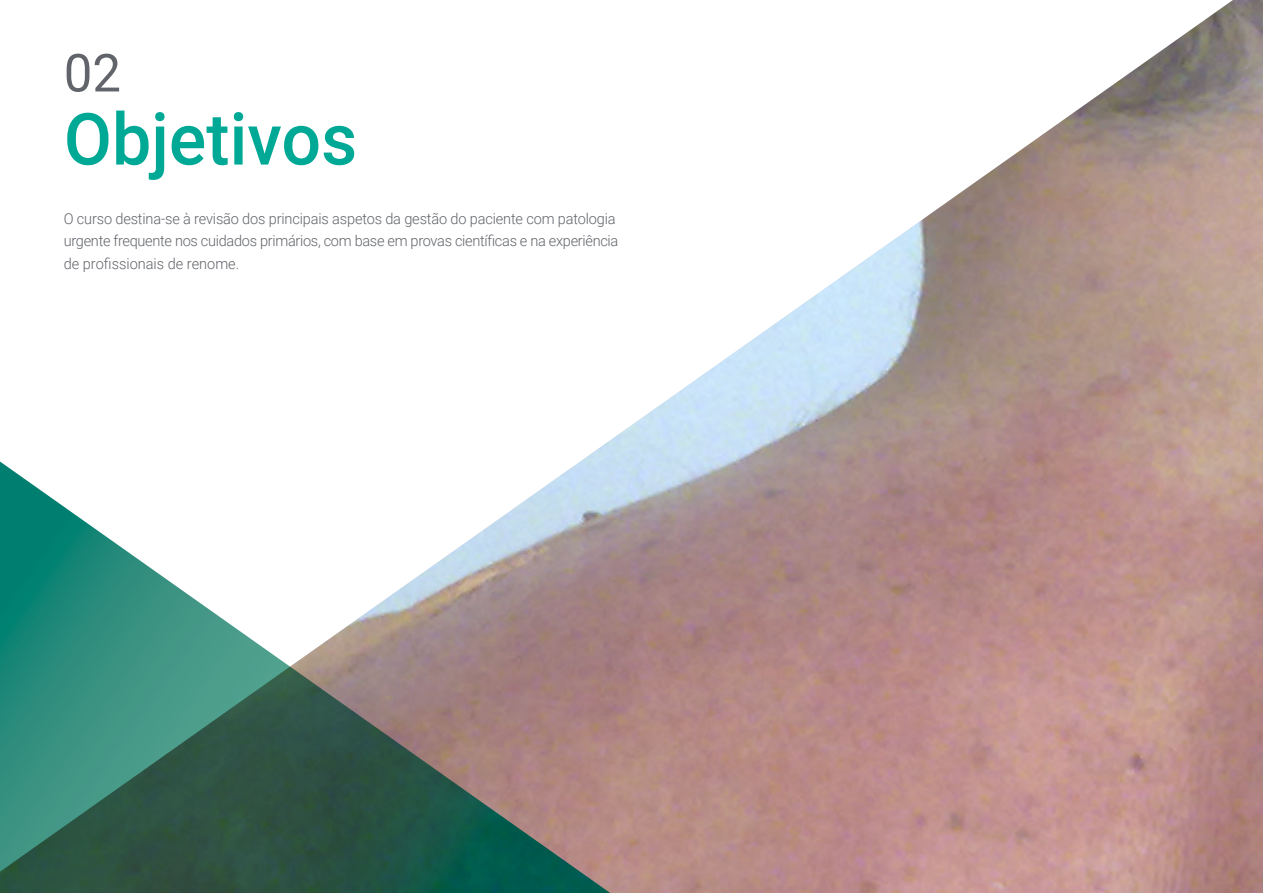
<style>
.page{position:relative;width:1263px;height:893px;background:#fff}
.page>*{position:absolute;margin:0;border:0;box-sizing:border-box;transform-origin:0 0}
.t1{font:500 72px "Roboto";color:#00a996}
.t2{font:52.5px "Roboto";color:#61646a}
.t3{font:300 15px/22.5px "Roboto";letter-spacing:-.01em;color:#61646a}
</style>
<div class="page">
<img style="left:602px;top:0;width:661px;height:893px">
<svg style="left:0;top:446px;width:640px;height:447px"></svg>
<h2 class="t2" style="left:64px;top:36px;width:59px">02</h2>
<h1 class="t1" style="left:64px;top:89px;width:295px">Objetivos</h1>
<p class="t3" style="left:64px;top:207px;width:556px">O curso destina-se à revisão dos principais aspetos da gestão do paciente com patologia urgente frequente nos cuidados primários, com base em provas científicas e na experiência de profissionais de renome.</p>
</div>
